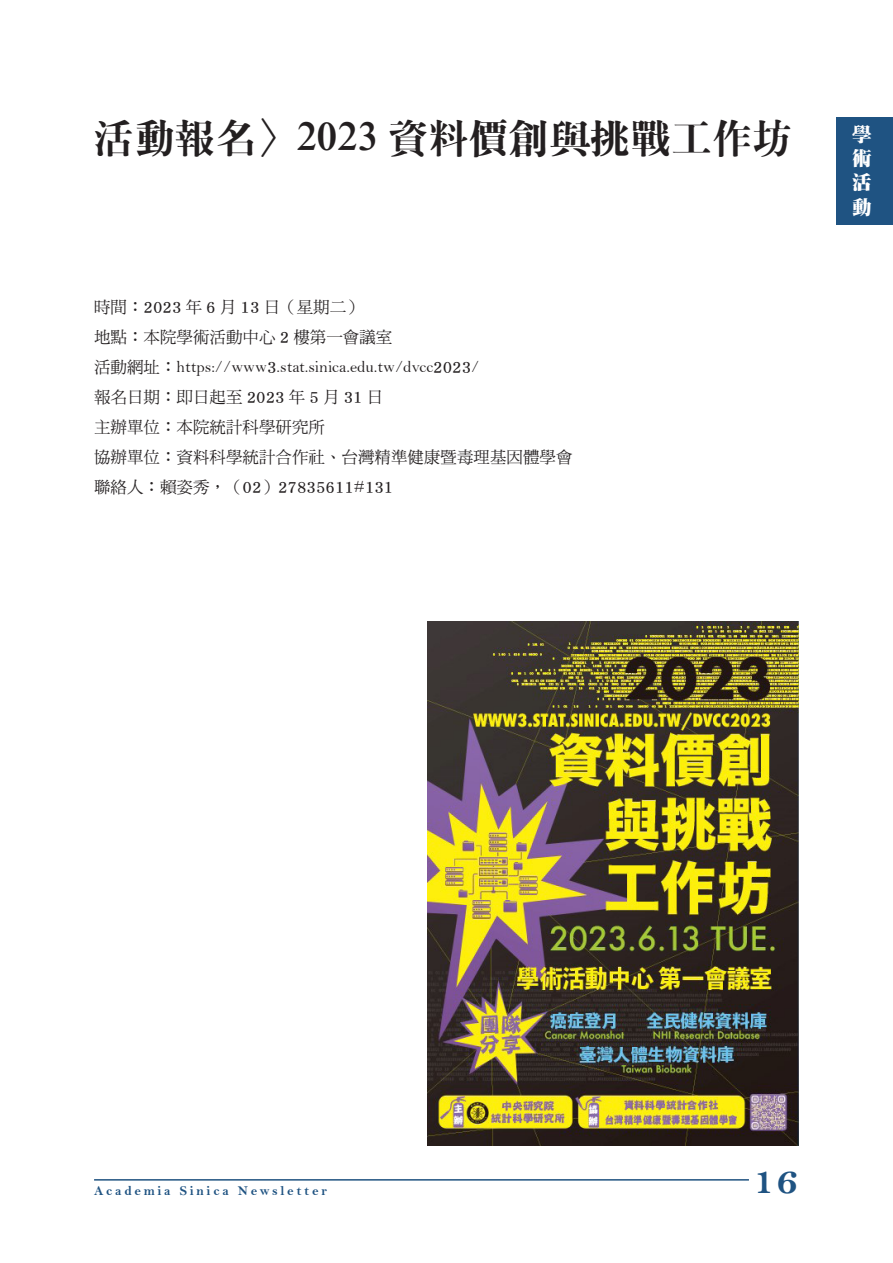
<style>
.page{position:relative;width:893px;height:1263px;background:#fff}
.page>*{position:absolute;margin:0;border:0;box-sizing:border-box;transform-origin:0 0}
.t1{font:40.5px "DF Ming XB WIN BF";color:#231f20}
.t2{font:40.5px "Bell MT Bold";color:#1f5382}
.t3{font:19.5px/24.3px "DF Ming W12 WIN BF";color:#fff;text-align:justify}
.t4{font:16.5px "DF Ming Md HKP BF";color:#231f20}
.t5{font:16.5px "Bell";color:#231f20}
.t6{font:13.5px "Bell MT Bold";letter-spacing:.2em;color:#1f5382}
.s1{font-family:"DF Ming Md HKP BF"}
.s2{font-family:"Bell"}
</style>
<div class="page">
<div style="left:836px;top:117px;width:57px;height:108px;background:#1f5382"></div>
<hr style="left:94px;top:1179px;width:655px;height:1px;background:#205381">
<img style="left:428px;top:621px;width:371px;height:524px">
<p class="t1" style="left:94px;top:117px;width:700px">活動報名〉2023 資料價創與挑戰工作坊</p>
<p class="t4" style="left:94px;top:299px;width:270px">時間：2023 年 6 月 13 日（星期二）</p>
<p class="t4" style="left:94px;top:329px;width:300px">地點：本院學術活動中心 2 樓第一會議室</p>
<p class="t5" style="left:94px;top:357px;width:387px"><span class="s1">活動網址：</span>https://www<span class="s1">3</span>.stat.sinica.edu.tw/dvcc<span class="s1">2023</span>/</p>
<p class="t4" style="left:94px;top:389px;width:291px">報名日期：即日起至 2023 年 5 月 31 日</p>
<p class="t4" style="left:94px;top:419px;width:233px">主辦單位：本院統計科學研究所</p>
<p class="t4" style="left:94px;top:449px;width:480px">協辦單位：資料科學統計合作社、台灣精準健康暨毒理基因體學會</p>
<p class="t4" style="left:94px;top:479px;width:301px">聯絡人：賴姿秀，（02）27835611<span class="s2">#</span>131</p>
<p class="t3" style="left:852px;top:122px;width:21px">學術活動</p>
<p class="t6" style="left:94px;top:1182px;width:234px">Academia Sinica Newsletter</p>
<h1 class="t2" style="left:753px;top:1155px;width:47px">16</h1>
</div>
